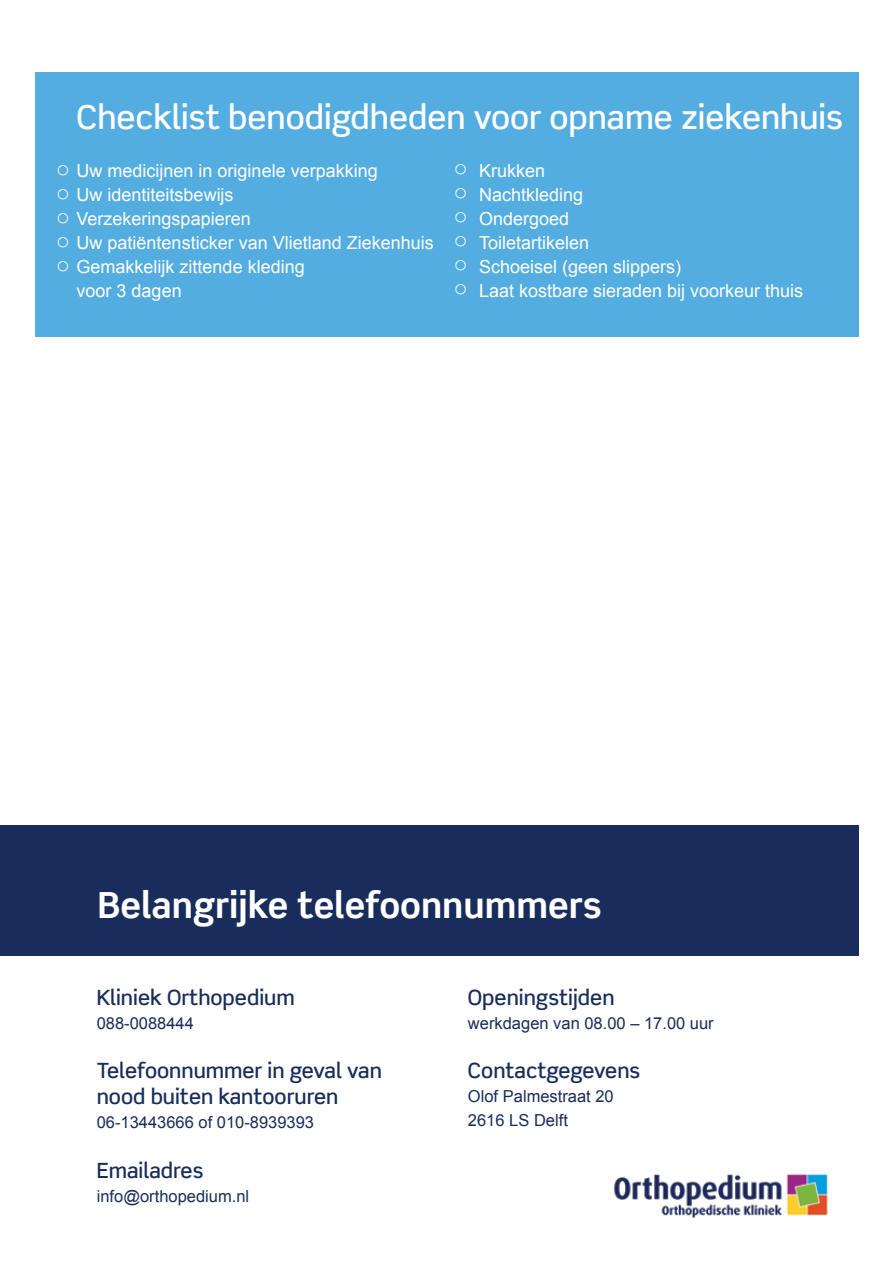
<style>
.page{position:relative;width:893px;height:1263px;background:#fff}
.page>*{position:absolute;margin:0;border:0;box-sizing:border-box;transform-origin:0 0}
.t1{font:700 36px "Scene Std";color:#fff}
.t2{font:500 33px "Scene Std";color:#fff}
.t3{font:24px/24px "Arial";color:#fff;text-align:justify}
.t4{font:500 21px/25.2px "Scene Std";color:#182d5b}
.t5{font:18px/24px "Arial";color:#fff}
.t6{font:16.5px/24px "Arial";color:#182d5b}
</style>
<div class="page">
<div style="left:0;top:825px;width:858px;height:130px;background:#182d5b"></div>
<img style="left:614px;top:1174px;width:214px;height:45px">
<div style="left:35px;top:72px;width:823px;height:265px;background:#54ade1"></div>
<h2 class="t2" style="left:77px;top:96px;width:768px">Checklist benodigdheden voor opname ziekenhuis</h2>
<p class="t5" style="left:77px;top:158px;width:359px">Uw medicijnen in originele verpakking<br>Uw identiteitsbewijs<br>Verzekeringspapieren<br>Uw patiëntensticker van Vlietland Ziekenhuis<br>Gemakkelijk zittende kleding<br>voor 3 dagen</p>
<p class="t5" style="left:479px;top:158px;width:326px">Krukken<br>Nachtkleding<br>Ondergoed<br>Toiletartikelen<br>Schoeisel (geen slippers)<br>Laat kostbare sieraden bij voorkeur thuis</p>
<h3 class="t3" style="left:56px;top:156px;width:16px">○ ○ ○ ○ ○</h3>
<h3 class="t3" style="left:454px;top:155px;width:16px">○ ○ ○ ○ ○ ○</h3>
<h1 class="t1" style="left:98px;top:883px;width:505px">Belangrijke telefoonnummers</h1>
<p class="t4" style="left:97px;top:985px;width:199px">Kliniek Orthopedium</p>
<p class="t6" style="left:97px;top:1011px;width:99px">088-0088444</p>
<p class="t4" style="left:97px;top:1058px;width:287px">Telefoonnummer in geval van nood buiten kantooruren</p>
<p class="t6" style="left:97px;top:1110px;width:219px">06-13443666 of 010-8939393</p>
<p class="t4" style="left:97px;top:1157px;width:108px">Emailadres</p>
<p class="t6" style="left:97px;top:1184px;width:154px">info@orthopedium.nl</p>
<p class="t4" style="left:468px;top:985px;width:148px">Openingstijden</p>
<p class="t6" style="left:468px;top:1011px;width:247px">werkdagen van 08.00 – 17.00 uur</p>
<p class="t4" style="left:468px;top:1058px;width:174px">Contactgegevens</p>
<p class="t6" style="left:468px;top:1085px;width:147px">Olof Palmestraat 20<br>2616 LS Delft</p>
</div>
